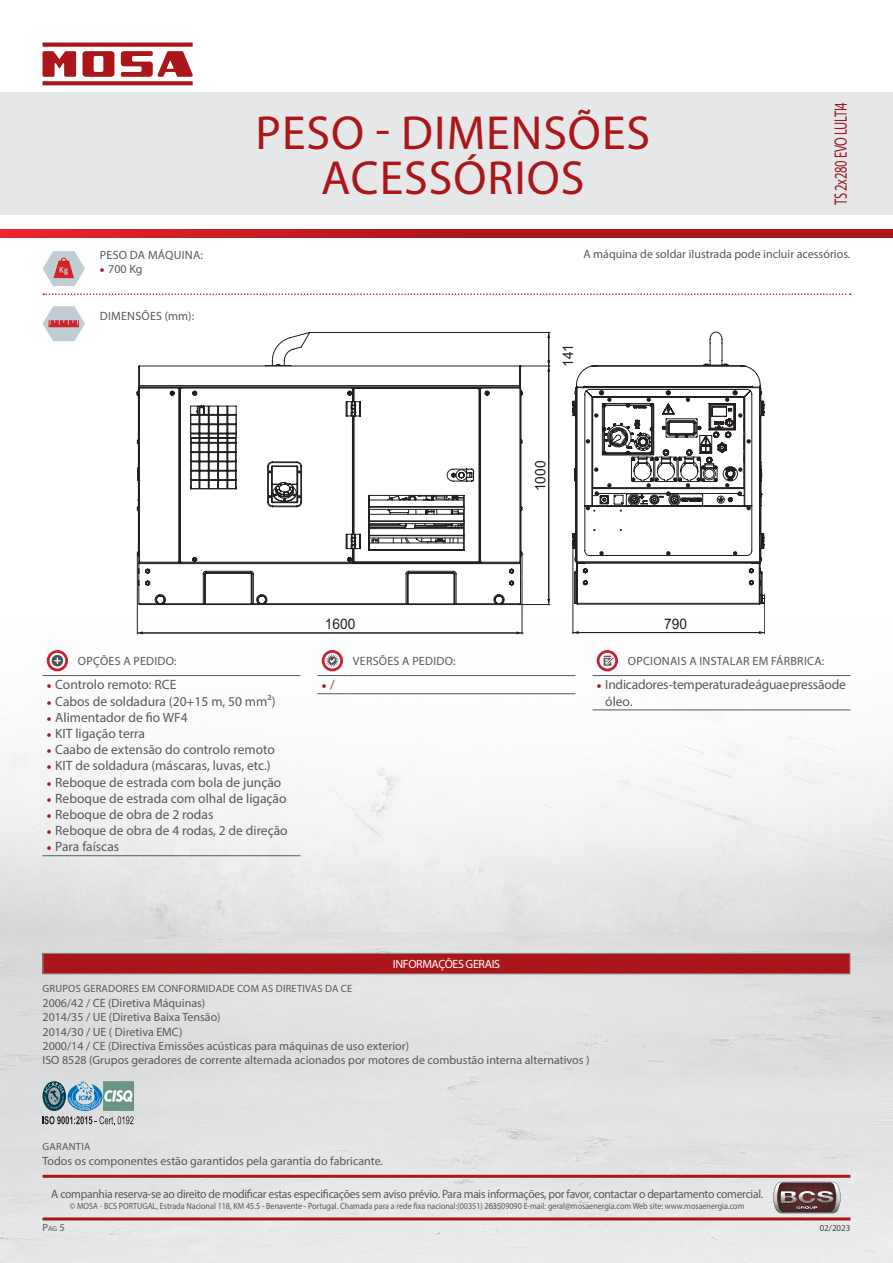
<style>
.page{position:relative;width:893px;height:1263px;background:#fff}
.page>*{position:absolute;margin:0;border:0;box-sizing:border-box;transform-origin:0 0}
.Stile_Titolo_GE{font:48px "Myriad Pro";letter-spacing:.02em;color:#ab161a}
.Macchina_Laterale{font:18px "Myriad Pro";letter-spacing:-.025em;color:#991a25;scale:.7 1}
.t1{font:14.55px "Arial";color:#231f20;scale:.95 1}
.t2{font:13.5px/16.2px "Myriad Pro";color:#57585a}
.Stile_DATI_TECNICI{font:12px/14.4px "Myriad Pro";color:#57585a}
.Stile_DATI_TECNICI-2{font:12px "Myriad Pro";letter-spacing:-.025em;color:#57585a}
.Stile_DATI_TECNICI-3{font:12px "Myriad Pro";letter-spacing:.02em;color:#57585a}
.t3{font:12px "Myriad Pro";letter-spacing:-.03em;color:#fff}
.t4{font:10.5px "Myriad Pro";letter-spacing:.02em;color:#57585a}
.Titoli_Dati_Tecnici{font:10.5px "Myriad Pro";color:#57585a}
.t5{font:9px "Myriad Pro";color:#57585a;scale:.9 1}
.Titoli_Dati_Tecnici-2{font:9px "Myriad Pro";color:#3e3e3f}
.s1{color:#ab161a}
.s2{font-size:7.35px}
</style>
<div class="page">
<img style="left:0;top:577px;width:893px;height:686px">
<svg style="left:43px;top:43px;width:150px;height:42px"></svg>
<div style="left:0;top:92px;width:893px;height:123px;background:#e6e7e9"></div>
<hr style="left:43px;top:1175px;width:807px;height:3px;background:#ab161a">
<hr style="left:43px;top:1217px;width:807px;height:3px;background:#ab161a">
<svg style="left:773px;top:1182px;width:68px;height:31px;background:#785f5f"></svg>
<svg style="left:1px;top:230px;width:892px;height:7px;background:#bc191f"></svg>
<div style="left:43px;top:953px;width:807px;height:21px;background:#ab161a"></div>
<hr style="left:43px;top:953px;width:807px;height:1px;background:#939598">
<svg style="left:43px;top:954px;width:1px;height:19px"></svg>
<svg style="left:850px;top:954px;width:1px;height:19px"></svg>
<hr style="left:43px;top:973px;width:807px;height:1px;background:#939598">
<svg style="left:43px;top:1081px;width:90px;height:43px;background:#8fa9b0"></svg>
<hr style="left:43px;top:675px;width:31px;height:1px;background:#57585a">
<hr style="left:74px;top:675px;width:226px;height:1px;background:#57585a">
<hr style="left:43px;top:855px;width:31px;height:1px;background:#57585a">
<hr style="left:74px;top:855px;width:226px;height:1px;background:#57585a">
<div style="left:47px;top:650px;width:21px;height:21px;border:3px solid #cd1f2e;border-radius:50%"></div>
<svg style="left:51px;top:654px;width:13px;height:13px"></svg>
<hr style="left:317px;top:675px;width:32px;height:1px;background:#57585a">
<hr style="left:349px;top:675px;width:226px;height:1px;background:#57585a">
<hr style="left:317px;top:693px;width:32px;height:1px;background:#57585a">
<hr style="left:349px;top:693px;width:226px;height:1px;background:#57585a">
<div style="left:322px;top:650px;width:21px;height:21px;border:3px solid #cd1f2e;border-radius:50%"></div>
<svg style="left:325px;top:654px;width:14px;height:14px"></svg>
<svg style="left:43px;top:306px;width:42px;height:35px"></svg>
<svg style="left:43px;top:251px;width:42px;height:35px"></svg>
<svg style="left:43px;top:293px;width:808px;height:2px"></svg>
<hr style="left:592px;top:675px;width:31px;height:1px;background:#57585a">
<hr style="left:623px;top:675px;width:227px;height:1px;background:#57585a">
<hr style="left:592px;top:709px;width:31px;height:1px;background:#57585a">
<hr style="left:623px;top:709px;width:227px;height:1px;background:#57585a">
<div style="left:597px;top:650px;width:21px;height:21px;border:3px solid #cd1f2e;border-radius:50%"></div>
<svg style="left:604px;top:656px;width:10px;height:10px"></svg>
<svg style="left:137px;top:332px;width:628px;height:273px"></svg>
<hr style="left:548px;top:371px;width:1px;height:229px;background:#231f20">
<svg style="left:547px;top:599px;width:3px;height:5px"></svg>
<hr style="left:311px;top:332px;width:239px;height:1px;background:#231f20">
<hr style="left:764px;top:601px;width:1px;height:33px;background:#231f20">
<hr style="left:573px;top:542px;width:1px;height:92px;background:#231f20">
<hr style="left:577px;top:632px;width:183px;height:1px;background:#231f20">
<svg style="left:759px;top:631px;width:6px;height:3px"></svg>
<hr style="left:137px;top:556px;width:1px;height:78px;background:#231f20">
<hr style="left:522px;top:556px;width:1px;height:78px;background:#231f20">
<hr style="left:142px;top:633px;width:375px;height:1px;background:#231f20">
<svg style="left:137px;top:631px;width:6px;height:3px"></svg>
<svg style="left:547px;top:333px;width:3px;height:39px"></svg>
<svg style="left:573px;top:631px;width:5px;height:3px"></svg>
<svg style="left:516px;top:631px;width:7px;height:3px"></svg>
<p class="Stile_DATI_TECNICI-3" style="left:100px;top:247px;width:105px">PESO DA MÁQUINA:</p>
<p class="Stile_DATI_TECNICI" style="left:100px;top:262px;width:44px"><span class="s1">•</span> 700 Kg</p>
<p class="Stile_DATI_TECNICI-3" style="left:100px;top:309px;width:96px">DIMENSÕES (mm):</p>
<p class="Stile_Titolo_GE" style="left:255px;top:104px;width:396px">PESO - DIMENSÕES</p>
<p class="Stile_Titolo_GE" style="left:321px;top:149px;width:265px">ACESSÓRIOS</p>
<p class="Macchina_Laterale" style="left:830px;top:205px;width:148px;rotate:-90deg">TS 2x280 EVO LULTI4</p>
<p class="Stile_DATI_TECNICI" style="left:583px;top:246px;width:269px">A máquina de soldar ilustrada pode incluir acessórios.</p>
<p class="t1" style="left:558px;top:367px;width:26px;rotate:-90deg">141</p>
<p class="t1" style="left:530px;top:491px;width:34px;rotate:-90deg">1000</p>
<p class="t1" style="left:325px;top:613px;width:34px">1600</p>
<p class="t1" style="left:664px;top:614px;width:26px">790</p>
<p class="Stile_DATI_TECNICI-3" style="left:78px;top:653px;width:100px">OPÇÕES A PEDIDO:</p>
<p class="t2" style="left:47px;top:677px;width:131px"><span class="s1">•</span> Controlo remoto: RCE</p>
<p class="t2" style="left:47px;top:693px;width:230px"><span class="s1">•</span> Cabos de soldadura (20+15 m, 50 mm²)</p>
<p class="t2" style="left:47px;top:709px;width:142px"><span class="s1">•</span> Alimentador de fio WF4</p>
<p class="t2" style="left:47px;top:725px;width:100px"><span class="s1">•</span> KIT ligação terra</p>
<p class="t2" style="left:47px;top:741px;width:230px"><span class="s1">•</span> Caabo de extensão do controlo remoto</p>
<p class="t2" style="left:47px;top:758px;width:226px"><span class="s1">•</span> KIT de soldadura (máscaras, luvas, etc.)</p>
<p class="t2" style="left:47px;top:774px;width:236px"><span class="s1">•</span> Reboque de estrada com bola de junção</p>
<p class="t2" style="left:47px;top:790px;width:241px"><span class="s1">•</span> Reboque de estrada com olhal de ligação</p>
<p class="t2" style="left:47px;top:806px;width:168px"><span class="s1">•</span> Reboque de obra de 2 rodas</p>
<p class="t2" style="left:47px;top:822px;width:242px"><span class="s1">•</span> Reboque de obra de 4 rodas, 2 de direção</p>
<p class="t2" style="left:47px;top:839px;width:74px"><span class="s1">•</span> Para faíscas</p>
<p class="t2" style="left:322px;top:677px;width:15px"><span class="s1">•</span> /</p>
<p class="Stile_DATI_TECNICI-3" style="left:353px;top:653px;width:104px">VERSÕES A PEDIDO:</p>
<p class="Stile_DATI_TECNICI-3" style="left:628px;top:653px;width:198px">OPCIONAIS A INSTALAR EM FÁRBRICA:</p>
<p class="t2" style="left:605px;top:677px;width:242px;text-indent:-9px"><span class="s1">•</span> Indicadores - temperatura de água e pressão de óleo.</p>
<p class="t3" style="left:393px;top:956px;width:109px">INFORMAÇÕES GERAIS</p>
<p class="t4" style="left:43px;top:982px;width:311px">GRUPOS GERADORES EM CONFORMIDADE COM AS DIRETIVAS DA CE</p>
<p class="Stile_DATI_TECNICI" style="left:43px;top:995px;width:548px">2006/42 / CE (Diretiva Máquinas)<br>2014/35 / UE (Diretiva Baixa Tensão)<br>2014/30 / UE ( Diretiva EMC)<br>2000/14 / CE (Directiva Emissões acústicas para máquinas de uso exterior)<br>ISO 8528 (Grupos geradores de corrente alternada acionados por motores de combustão interna alternativos )</p>
<p class="t4" style="left:43px;top:1140px;width:49px">GARANTIA</p>
<p class="Stile_DATI_TECNICI" style="left:43px;top:1153px;width:342px">Todos os componentes estão garantidos pela garantia do fabricante.</p>
<p class="Stile_DATI_TECNICI-2" style="left:51px;top:1187px;width:713px">A companhia reserva-se ao direito de modificar estas especificações sem aviso prévio. Para mais informações, por favor, contactar o departamento comercial.</p>
<p class="t5" style="left:70px;top:1200px;width:751px">© MOSA - BCS PORTUGAL, Estrada Nacional 118, KM 45.5 - Benavente - Portugal. Chamada para a rede fixa nacional:(00351) 263509090 E-mail: geral@mosaenergia.com Web site: www.mosaenergia.com</p>
<p class="Titoli_Dati_Tecnici" style="left:43px;top:1221px;width:24px">P<span class="s2">ag</span> 5</p>
<p class="Titoli_Dati_Tecnici-2" style="left:820px;top:1222px;width:32px">02/2023</p>
</div>
